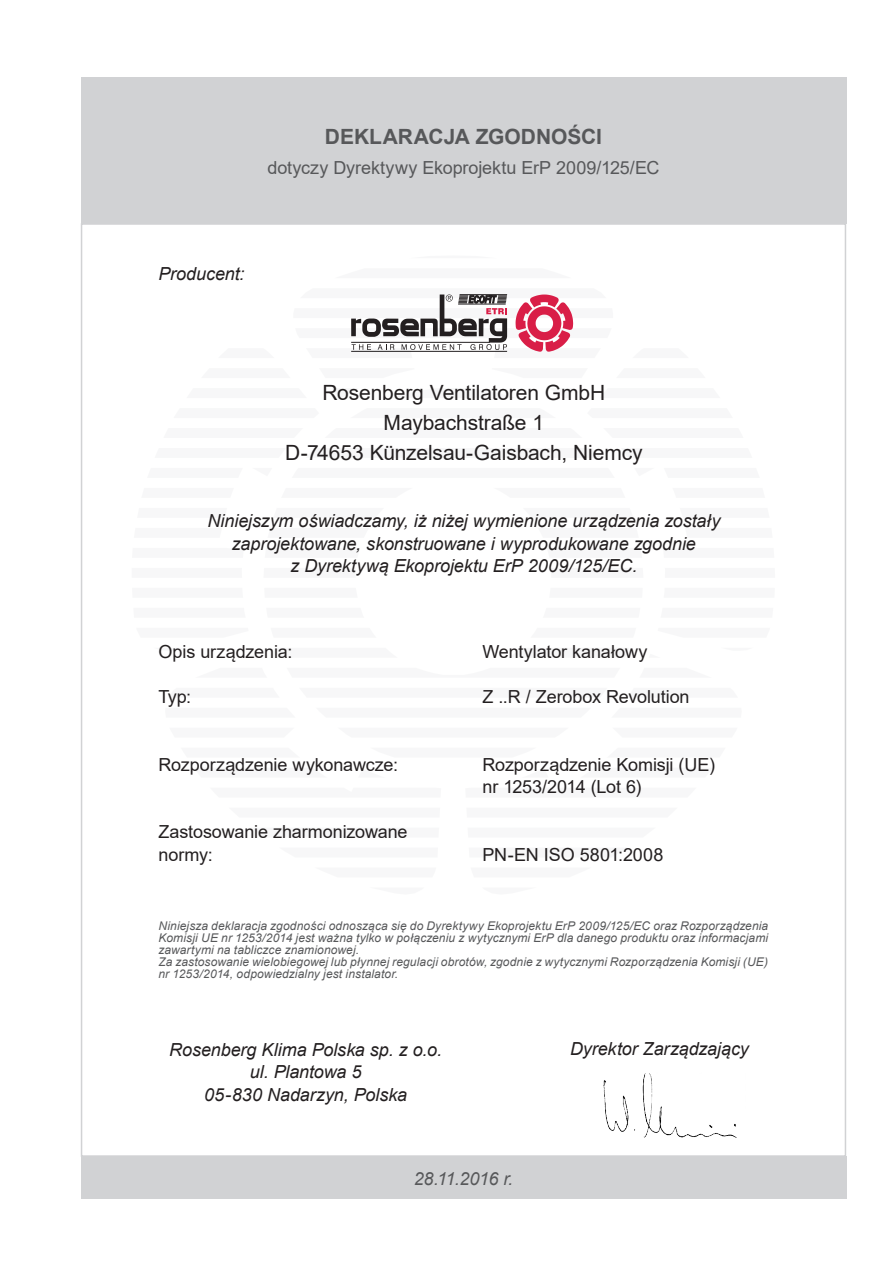
<style>
.page{position:relative;width:893px;height:1263px;background:#fff}
.page>*{position:absolute;margin:0;border:0;box-sizing:border-box;transform-origin:0 0}
.t1{font:21px "Arial";letter-spacing:-.005em;color:#231f20}
.t2{font:700 21px "Arial";color:#57585a}
.t3{font:italic 18px "Arial";letter-spacing:-.005em;color:#231f20}
.t4{font:18px "Arial";letter-spacing:-.005em;color:#231f20}
.t5{font:18px "Arial";letter-spacing:-.005em;color:#57585a}
.t6{font:italic 18px "Arial";letter-spacing:-.02em;color:#57585a}
.t7{font:italic 12px/12px "Arial";letter-spacing:.01em;color:#57585a;text-align:justify}
</style>
<div class="page">
<div style="left:81px;top:78px;width:765px;height:146px;background:#d1d2d4"></div>
<div style="left:81px;top:1157px;width:765px;height:42px;background:#d1d2d4"></div>
<img style="left:603px;top:1073px;width:134px;height:65px">
<hr style="left:351px;top:351px;width:156px;height:1px;background:#231f20">
<svg style="left:516px;top:294px;width:57px;height:58px"></svg>
<svg style="left:351px;top:294px;width:156px;height:56px"></svg>
<p class="t2" style="left:325px;top:121px;width:279px">DEKLARACJA ZGODNOŚCI</p>
<p class="t5" style="left:267px;top:155px;width:394px">dotyczy Dyrektywy Ekoprojektu ErP 2009/125/EC</p>
<p class="t3" style="left:158px;top:262px;width:88px">Producent:</p>
<p class="t1" style="left:322px;top:378px;width:285px">Rosenberg Ventilatoren GmbH</p>
<p class="t1" style="left:384px;top:408px;width:162px">Maybachstraße 1</p>
<p class="t1" style="left:285px;top:438px;width:359px">D-74653 Künzelsau-Gaisbach, Niemcy</p>
<p class="t3" style="left:207px;top:509px;width:514px">Niniejszym oświadczamy, iż niżej wymienione urządzenia zostały</p>
<p class="t3" style="left:232px;top:532px;width:466px">zaprojektowane, skonstruowane i wyprodukowane zgodnie</p>
<p class="t3" style="left:290px;top:554px;width:348px">z Dyrektywą Ekoprojektu ErP 2009/125/EC.</p>
<p class="t4" style="left:158px;top:639px;width:136px">Opis urządzenia:</p>
<p class="t4" style="left:482px;top:639px;width:166px">Wentylator kanałowy</p>
<p class="t4" style="left:158px;top:684px;width:34px">Typ:</p>
<p class="t4" style="left:482px;top:684px;width:209px">Z ..R / Zerobox Revolution</p>
<p class="t4" style="left:158px;top:752px;width:241px">Rozporządzenie wykonawcze:</p>
<p class="t4" style="left:482px;top:752px;width:234px">Rozporządzenie Komisji (UE)</p>
<p class="t4" style="left:482px;top:774px;width:160px">nr 1253/2014 (Lot 6)</p>
<p class="t4" style="left:158px;top:819px;width:251px">Zastosowanie zharmonizowane</p>
<p class="t4" style="left:158px;top:842px;width:56px">normy:</p>
<p class="t4" style="left:482px;top:842px;width:182px">PN-EN ISO 5801:2008</p>
<p class="t7" style="left:158px;top:920px;width:611px">Niniejsza deklaracja zgodności odnosząca się do Dyrektywy Ekoprojektu ErP 2009/125/EC oraz Rozporządzenia Komisji UE nr 1253/2014 jest ważna tylko w połączeniu z wytycznymi ErP dla danego produktu oraz informacjami zawartymi na tabliczce znamionowej.</p>
<p class="t7" style="left:158px;top:956px;width:611px">Za zastosowanie wielobiegowej lub płynnej regulacji obrotów, zgodnie z wytycznymi Rozporządzenia Komisji (UE) nr 1253/2014, odpowiedzialny jest instalator.</p>
<p class="t3" style="left:169px;top:1038px;width:274px">Rosenberg Klima Polska sp. z o.o.</p>
<p class="t3" style="left:250px;top:1060px;width:113px">ul. Plantowa 5</p>
<p class="t3" style="left:204px;top:1083px;width:204px">05-830 Nadarzyn, Polska</p>
<p class="t6" style="left:414px;top:1166px;width:101px">28.11.2016 r.</p>
<p class="t3" style="left:570px;top:1037px;width:180px">Dyrektor Zarządzający</p>
</div>
